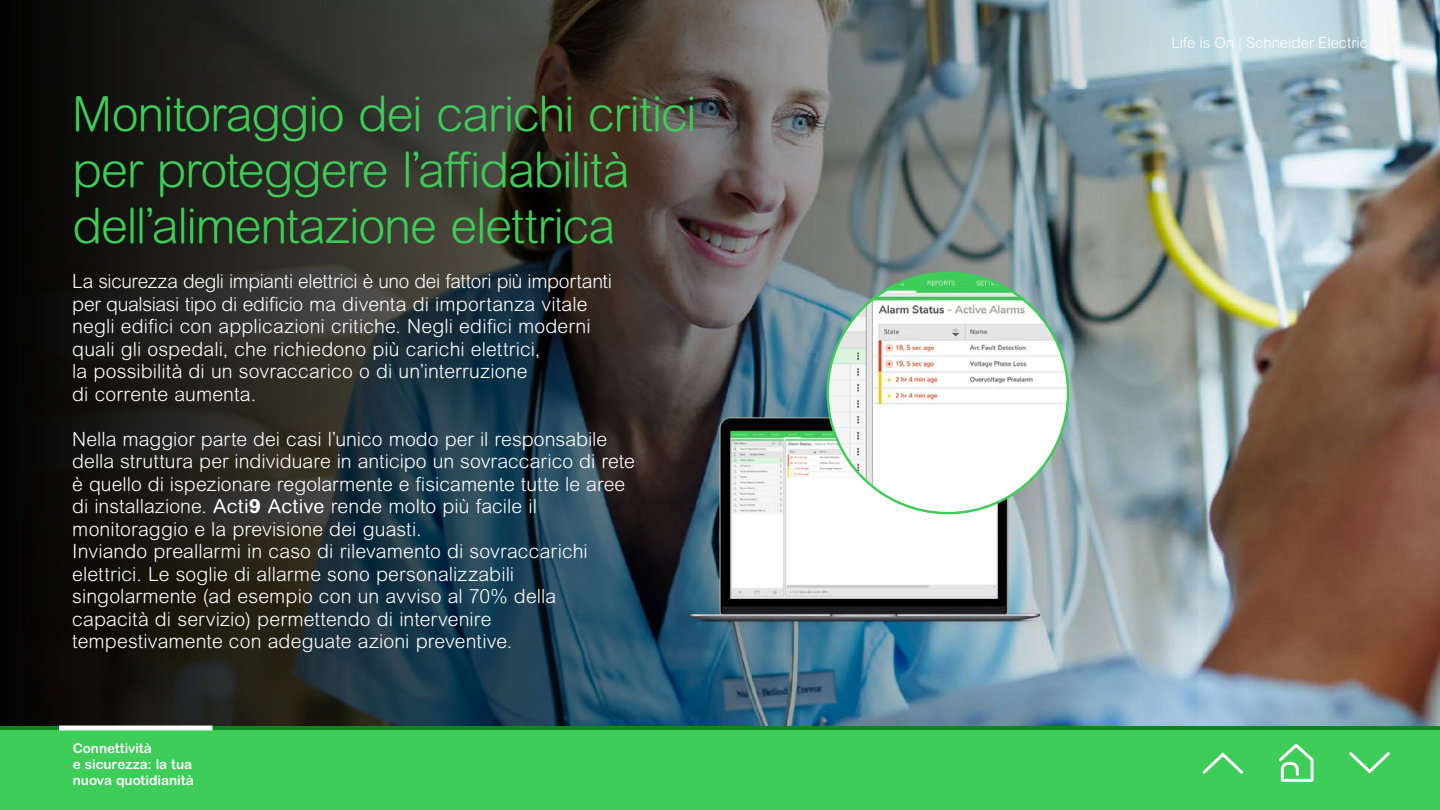
<style>
.page{position:relative;width:1440px;height:810px;background:#fff}
.page>*{position:absolute;margin:0;border:0;box-sizing:border-box;transform-origin:0 0}
.t1{font:300 48.75px/56.2px "Arial Rounded MT Pro";letter-spacing:-.025em;color:#3dcd58}
.t2{font:300 19.5px/22.5px "Arial Rounded MT Pro";letter-spacing:.005em;color:#fff}
.t3{font:300 15px "Arial Rounded MT Pro";color:#fff}
.t4{font:700 13.5px/15.8px "Arial Rounded MT Pro";letter-spacing:-.005em;color:#fff}
.s1{font-weight:400}
.s2{font-weight:800}
</style>
<div class="page">
<img style="left:1200px;top:0;width:240px;height:726px">
<img style="left:0;top:0;width:1200px;height:726px">
<div style="left:0;top:726px;width:1440px;height:84px;background:#3dcd58"></div>
<img style="left:674px;top:406px;width:384px;height:230px">
<img style="left:721px;top:428px;width:289px;height:173px">
<img style="left:828px;top:273px;width:240px;height:240px;border-radius:120px">
<hr style="left:0;top:726px;width:1440px;height:4px;background:#0c881e">
<svg style="left:59px;top:726px;width:153px;height:4px"></svg>
<svg style="left:1279px;top:744px;width:35px;height:38px"></svg>
<svg style="left:1202px;top:752px;width:42px;height:22px"></svg>
<svg style="left:1349px;top:752px;width:41px;height:22px"></svg>
<h1 class="t1" style="left:72px;top:87px;width:627px">Monitoraggio dei carichi critici per proteggere l’affidabilità dell’alimentazione elettrica</h1>
<p class="t2" style="left:72px;top:271px;width:541px">La sicurezza degli impianti elettrici è uno dei fattori più importanti per qualsiasi tipo di edificio ma diventa di importanza vitale negli edifici con applicazioni critiche. Negli edifici moderni quali gli ospedali, che richiedono più carichi elettrici,<br>la possibilità di un sovraccarico o di un’interruzione<br>di corrente aumenta.</p>
<p class="t2" style="left:72px;top:428px;width:564px">Nella maggior parte dei casi l’unico modo per il responsabile della struttura per individuare in anticipo un sovraccarico di rete è quello di ispezionare regolarmente e fisicamente tutte le aree di installazione. <span class="s1">Acti</span><span class="s2">9</span> <span class="s1">Active</span> rende molto più facile il monitoraggio e la previsione dei guasti.<br>Inviando preallarmi in caso di rilevamento di sovraccarichi elettrici. Le soglie di allarme sono personalizzabili singolarmente (ad esempio con un avviso al 70% della capacità di servizio) permettendo di intervenire tempestivamente con adeguate azioni preventive.</p>
<p class="t4" style="left:73px;top:741px;width:122px">Connettività<br>e sicurezza: la tua nuova quotidianità</p>
<p class="t3" style="left:1172px;top:34px;width:198px">Life is On | Schneider Electric</p>
</div>
